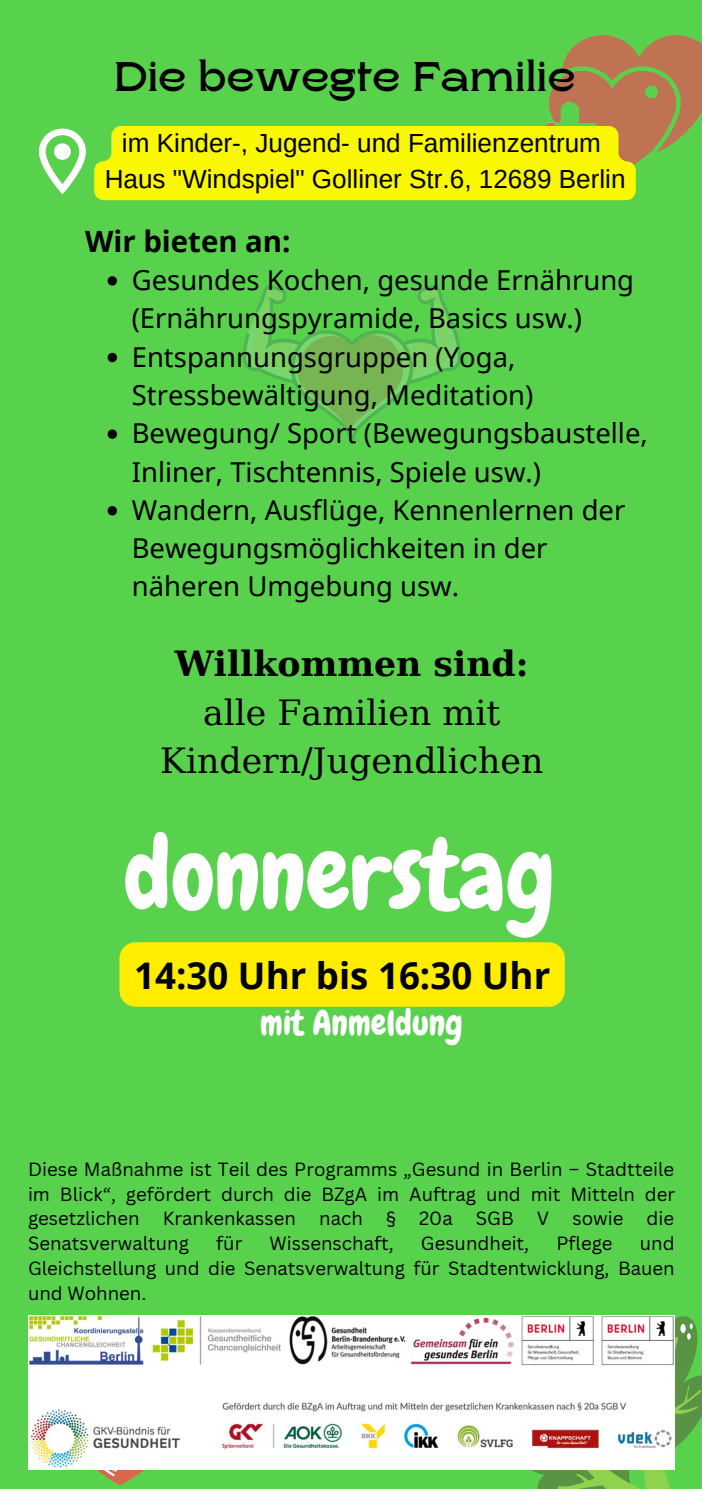
<style>
.page{position:relative;width:702px;height:1489px;background:#fff}
.page>*{position:absolute;margin:0;border:0;box-sizing:border-box;transform-origin:0 0}
.t1{font:97.5px "Chewy";color:#fff}
.t2{font:700 41.25px "Rasputin";color:#000}
.t3{font:700 36.5px "Noto Sans";color:#000}
.t4{font:34.75px/48.5px "DejaVu Serif";color:#000;text-align:center}
.t5{font:700 34.75px "DejaVu Serif";color:#000}
.t6{font:34.75px "Chewy";color:#fff}
.t7{font:700 29.25px "Noto Sans";color:#000}
.t8{font:27.5px/38.2px "Noto Sans";color:#000}
.t9{font:26px/35.5px "Arimo";color:#000;text-align:center}
.t10{font:18.5px/24.8px "Canva Sans";color:#000;text-align:justify}
</style>
<div class="page">
<div style="left:0;top:0;width:701px;height:1489px;background:#58d24d"></div>
<svg style="left:243px;top:285px;width:218px;height:159px"></svg>
<svg style="left:516px;top:1315px;width:185px;height:174px"></svg>
<svg style="left:55px;top:1469px;width:163px;height:16px"></svg>
<img style="left:28px;top:1315px;width:646px;height:154px">
<svg style="left:107px;top:276px;width:10px;height:10px"></svg>
<svg style="left:107px;top:353px;width:10px;height:9px"></svg>
<svg style="left:107px;top:429px;width:10px;height:10px"></svg>
<svg style="left:107px;top:506px;width:10px;height:9px"></svg>
<svg style="left:94px;top:35px;width:607px;height:165px"></svg>
<svg style="left:39px;top:129px;width:47px;height:65px"></svg>
<div style="left:119px;top:942px;width:445px;height:65px;background:#ffed00"></div>
<h2 class="t2" style="left:114px;top:54px;width:462px">Die bewegte Familie</h2>
<h3 class="t9" style="left:105px;top:126px;width:522px">im Kinder-, Jugend- und Familienzentrum<br>Haus "Windspiel" Golliner Str.6, 12689 Berlin</h3>
<h3 class="t7" style="left:85px;top:220px;width:207px">Wir bieten an:</h3>
<p class="t8" style="left:132px;top:260px;width:517px">Gesundes Kochen, gesunde Ernährung (Ernährungspyramide, Basics usw.)<br>Entspannungsgruppen (Yoga, Stressbewältigung, Meditation)<br>Bewegung/ Sport (Bewegungsbaustelle, Inliner, Tischtennis, Spiele usw.)<br>Wandern, Ausflüge, Kennenlernen der Bewegungsmöglichkeiten in der näheren Umgebung usw.</p>
<h3 class="t5" style="left:175px;top:643px;width:355px">Willkommen sind:</h3>
<h3 class="t4" style="left:160px;top:688px;width:385px">alle Familien mit<br>Kindern/Jugendlichen</h3>
<h1 class="t1" style="left:124px;top:813px;width:433px">donnerstag</h1>
<h3 class="t3" style="left:134px;top:949px;width:417px">14:30 Uhr bis 16:30 Uhr</h3>
<h3 class="t6" style="left:260px;top:1001px;width:204px">mit Anmeldung</h3>
<p class="t10" style="left:28px;top:1156px;width:648px">Diese Maßnahme ist Teil des Programms „Gesund in Berlin – Stadtteile im Blick“, gefördert durch die BZgA im Auftrag und mit Mitteln der gesetzlichen Krankenkassen nach § 20a SGB V sowie die Senatsverwaltung</p>
<p class="t10" style="left:216px;top:1230px;width:28px">für</p>
<p class="t10" style="left:269px;top:1230px;width:125px">Wissenschaft,</p>
<p class="t10" style="left:420px;top:1230px;width:110px">Gesundheit,</p>
<p class="t10" style="left:556px;top:1230px;width:58px">Pflege</p>
<p class="t10" style="left:28px;top:1230px;width:648px;text-indent:611px">und Gleichstellung und die Senatsverwaltung für Stadtentwicklung, Bauen und Wohnen.</p>
</div>
